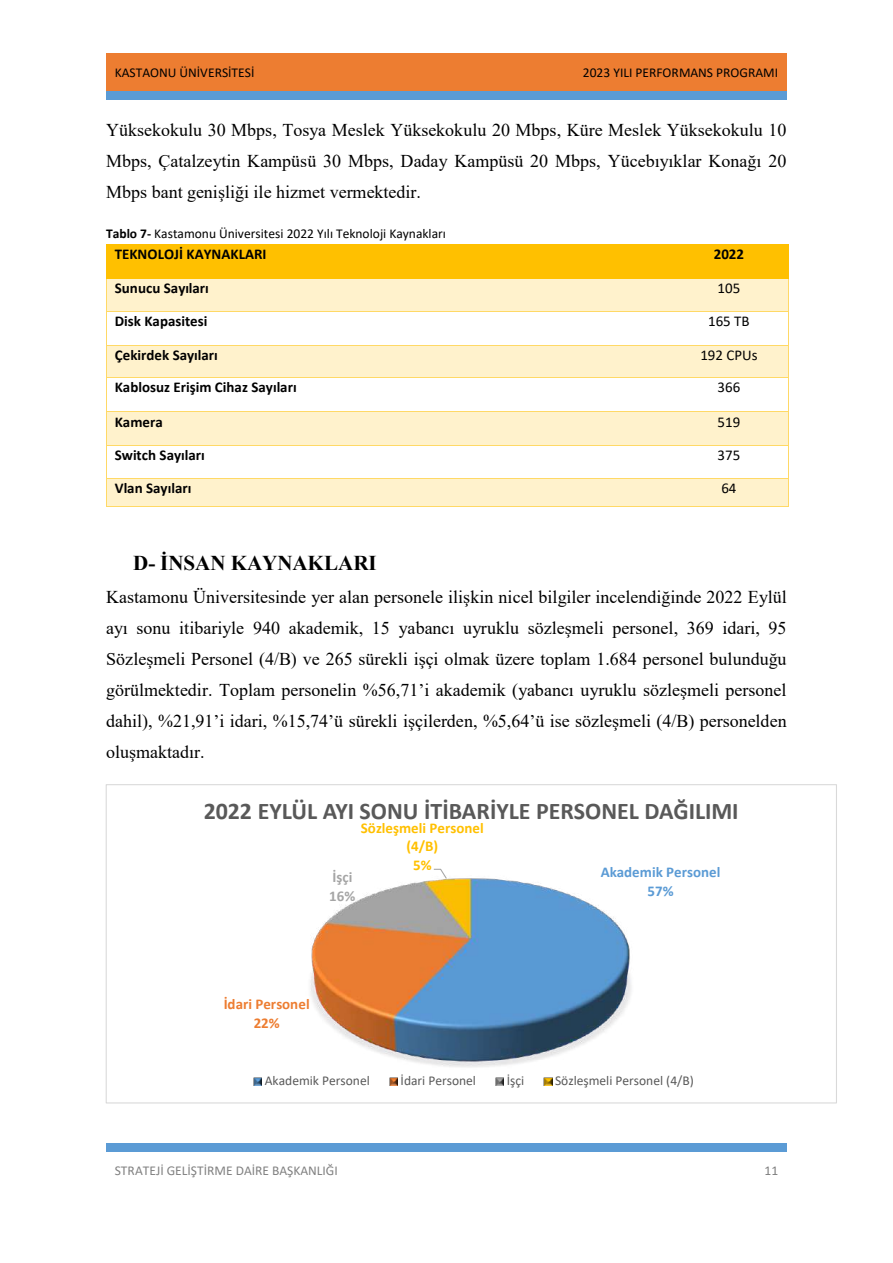
<style>
.page{position:relative;width:893px;height:1263px;background:#fff}
.page>*{position:absolute;margin:0;border:0;box-sizing:border-box;transform-origin:0 0}
.t1{font:700 24px "Calibri";color:#595959}
.t2{font:700 21px "Times New Roman";letter-spacing:-.005em;color:#000}
.t3{font:18px/31px "Times New Roman";color:#000;text-align:justify}
.t4{font:700 15px "Calibri";color:#000}
.t5{font:15px "Calibri";color:#000}
.t6{font:700 15px/18.5px "Calibri";color:#ffc000;text-align:center}
.t7{font:700 15px/18.3px "Calibri";color:#5b9bd5;text-align:center}
.t8{font:700 15px/18.3px "Calibri";color:#ed7d31;text-align:center}
.t9{font:700 15px/18.3px "Calibri";color:#a5a5a5}
.t10{font:13.5px "Calibri";color:#000}
.t11{font:13.5px "Calibri";color:#595959}
.t12{font:13.5px "Calibri";color:#808080}
.s1{font-style:inherit}
.s2{font-weight:700}
</style>
<div class="page">
<div style="left:106px;top:53px;width:341px;height:38px;background:#ed7d31"></div>
<div style="left:447px;top:53px;width:340px;height:38px;background:#ed7d31"></div>
<div style="left:106px;top:91px;width:341px;height:9px;background:#5b9bd5"></div>
<div style="left:447px;top:91px;width:340px;height:9px;background:#5b9bd5"></div>
<div style="left:106px;top:1143px;width:342px;height:9px;background:#5b9bd5"></div>
<div style="left:448px;top:1143px;width:339px;height:9px;background:#5b9bd5"></div>
<div style="left:107px;top:245px;width:563px;height:33px;background:#ffc000"></div>
<div style="left:670px;top:245px;width:118px;height:33px;background:#ffc000"></div>
<hr style="left:107px;top:244px;width:563px;height:1px;background:#ffc000">
<hr style="left:670px;top:244px;width:118px;height:1px;background:#ffc000">
<hr style="left:106px;top:245px;width:1px;height:33px;background:#ffc000">
<hr style="left:788px;top:245px;width:1px;height:33px;background:#ffc000">
<div style="left:107px;top:279px;width:563px;height:32px;background:#fff2cc"></div>
<div style="left:670px;top:279px;width:118px;height:32px;background:#fff2cc"></div>
<hr style="left:107px;top:278px;width:563px;height:1px;background:#ffc000">
<hr style="left:670px;top:278px;width:118px;height:1px;background:#ffc000">
<hr style="left:106px;top:279px;width:1px;height:32px;background:#ffd966">
<hr style="left:788px;top:279px;width:1px;height:32px;background:#ffd966">
<hr style="left:107px;top:311px;width:563px;height:1px;background:#ffd966">
<hr style="left:670px;top:311px;width:118px;height:1px;background:#ffd966">
<hr style="left:106px;top:311px;width:1px;height:34px;background:#ffd966">
<hr style="left:788px;top:311px;width:1px;height:34px;background:#ffd966">
<div style="left:107px;top:345px;width:563px;height:32px;background:#fff2cc"></div>
<div style="left:670px;top:345px;width:118px;height:32px;background:#fff2cc"></div>
<hr style="left:107px;top:345px;width:563px;height:1px;background:#ffd966">
<hr style="left:670px;top:345px;width:118px;height:1px;background:#ffd966">
<hr style="left:106px;top:345px;width:1px;height:32px;background:#ffd966">
<hr style="left:788px;top:345px;width:1px;height:32px;background:#ffd966">
<hr style="left:107px;top:377px;width:563px;height:1px;background:#ffd966">
<hr style="left:670px;top:377px;width:118px;height:1px;background:#ffd966">
<hr style="left:106px;top:378px;width:1px;height:33px;background:#ffd966">
<hr style="left:788px;top:378px;width:1px;height:33px;background:#ffd966">
<div style="left:107px;top:412px;width:563px;height:33px;background:#fff2cc"></div>
<div style="left:670px;top:412px;width:118px;height:33px;background:#fff2cc"></div>
<hr style="left:107px;top:411px;width:563px;height:1px;background:#ffd966">
<hr style="left:670px;top:411px;width:118px;height:1px;background:#ffd966">
<hr style="left:106px;top:412px;width:1px;height:33px;background:#ffd966">
<hr style="left:788px;top:412px;width:1px;height:33px;background:#ffd966">
<hr style="left:107px;top:445px;width:563px;height:1px;background:#ffd966">
<hr style="left:670px;top:445px;width:118px;height:1px;background:#ffd966">
<hr style="left:106px;top:446px;width:1px;height:32px;background:#ffd966">
<hr style="left:788px;top:446px;width:1px;height:32px;background:#ffd966">
<div style="left:107px;top:479px;width:563px;height:27px;background:#fff2cc"></div>
<div style="left:670px;top:479px;width:118px;height:27px;background:#fff2cc"></div>
<hr style="left:107px;top:478px;width:563px;height:1px;background:#ffd966">
<hr style="left:670px;top:478px;width:118px;height:1px;background:#ffd966">
<svg style="left:106px;top:478px;width:1px;height:29px"></svg>
<hr style="left:107px;top:506px;width:563px;height:1px;background:#ffd966">
<hr style="left:669px;top:506px;width:119px;height:1px;background:#ffd966">
<svg style="left:788px;top:478px;width:1px;height:29px"></svg>
<img style="left:310px;top:878px;width:321px;height:189px">
<svg style="left:433px;top:868px;width:15px;height:12px"></svg>
<svg style="left:254px;top:1077px;width:8px;height:8px"></svg>
<svg style="left:390px;top:1077px;width:8px;height:8px"></svg>
<svg style="left:496px;top:1077px;width:8px;height:8px"></svg>
<svg style="left:544px;top:1077px;width:8px;height:8px"></svg>
<p class="t10" style="left:115px;top:63px;width:141px">KASTAONU ÜNİVERSİTESİ</p>
<p class="t10" style="left:583px;top:63px;width:197px">2023 YILI PERFORMANS PROGRAMI</p>
<p class="t3" style="left:106px;top:114px;width:682px">Yüksekokulu 30 Mbps<span class="s1">,</span> Tosya Meslek Yüksekokulu 20 Mbps<span class="s1">,</span> Küre Meslek Yüksekokulu 10<br><span class="s1">Mbps,</span> Çatalzeytin Kampüsü 30 Mbps<span class="s1">,</span> Daday Kampüsü 20 Mbps, Yücebıyıklar Konağı 2<span class="s1">0<br>Mbps bant g</span>enişliği ile hizmet vermektedir.</p>
<p class="t10" style="left:106px;top:224px;width:341px"><span class="s2">Tablo 7-</span> Kastamonu Üniversitesi 2022 Yılı Teknoloji Kaynakları</p>
<p class="t4" style="left:115px;top:243px;width:153px">TEKNOLOJİ KAYNAKLARI</p>
<p class="t4" style="left:714px;top:243px;width:32px">2022</p>
<p class="t4" style="left:115px;top:277px;width:96px">Sunucu Sayıları</p>
<p class="t5" style="left:718px;top:278px;width:24px">105</p>
<p class="t4" style="left:115px;top:310px;width:94px">Disk Kapasitesi</p>
<p class="t5" style="left:708px;top:310px;width:43px">165 TB</p>
<p class="t4" style="left:115px;top:344px;width:105px">Çekirdek Sayıları</p>
<p class="t5" style="left:700px;top:344px;width:59px">192 CPUs</p>
<p class="t4" style="left:115px;top:377px;width:183px">Kablosuz Erişim Cihaz Sayıları</p>
<p class="t5" style="left:718px;top:377px;width:24px">366</p>
<p class="t4" style="left:115px;top:411px;width:50px">Kamera</p>
<p class="t5" style="left:718px;top:411px;width:24px">519</p>
<p class="t4" style="left:115px;top:445px;width:92px">Switch Sayıları</p>
<p class="t5" style="left:718px;top:445px;width:24px">375</p>
<p class="t4" style="left:115px;top:478px;width:78px">Vlan Sayıları</p>
<p class="t5" style="left:721px;top:478px;width:17px">64</p>
<p class="t2" style="left:133px;top:547px;width:245px"><span class="s1">D-</span> İNSAN KAYNAKLARI</p>
<p class="t3" style="left:106px;top:581px;width:682px">Kastamonu Üniversitesinde yer alan personele ilişkin nicel bilgiler incelendiğinde 2022 Eylül ayı sonu <span class="s1">itibariyle 940 akademik, 15</span> yabancı uyruklu sözleşmeli personel<span class="s1">, 369 idari, 95<br></span>Sözleşmeli Personel (4/B) <span class="s1">ve 265</span> sürekli işçi olmak üzere <span class="s1">toplam 1.684</span> personel bulunduğu görülmektedir. Toplam personelin <span class="s1">%56,71</span>’i akademik (yabancı uyruklu sözleşmeli personel <span class="s1">dahil), %21,91</span>’<span class="s1">i idari</span>, %15,74’ü sürekli işçilerden, %5,64’ü ise sözleşmeli (4/B) <span class="s1">personelden </span>oluşmaktadır.</p>
<h1 class="t1" style="left:204px;top:794px;width:536px">2022 EYLÜL AYI SONU İTİBARİYLE PERSONEL DAĞILIMI</h1>
<p class="t6" style="left:361px;top:818px;width:124px">Sözleşmeli Personel (4/B)<br>5%</p>
<p class="t9" style="left:329px;top:868px;width:28px">İşçi<br>16%</p>
<p class="t8" style="left:224px;top:995px;width:88px">İdari Personel<br>22%</p>
<p class="t7" style="left:601px;top:863px;width:121px">Akademik Personel<br>57%</p>
<p class="t11" style="left:265px;top:1071px;width:106px">Akademik Personel</p>
<p class="t11" style="left:401px;top:1071px;width:77px">İdari Personel</p>
<p class="t11" style="left:507px;top:1071px;width:19px">İşçi</p>
<p class="t11" style="left:555px;top:1071px;width:140px">Sözleşmeli Personel (4/B)</p>
<p class="t12" style="left:115px;top:1161px;width:224px">STRATEJİ GELİŞTİRME DAİRE BAŞKANLIĞI</p>
<p class="t12" style="left:765px;top:1161px;width:15px">11</p>
</div>
